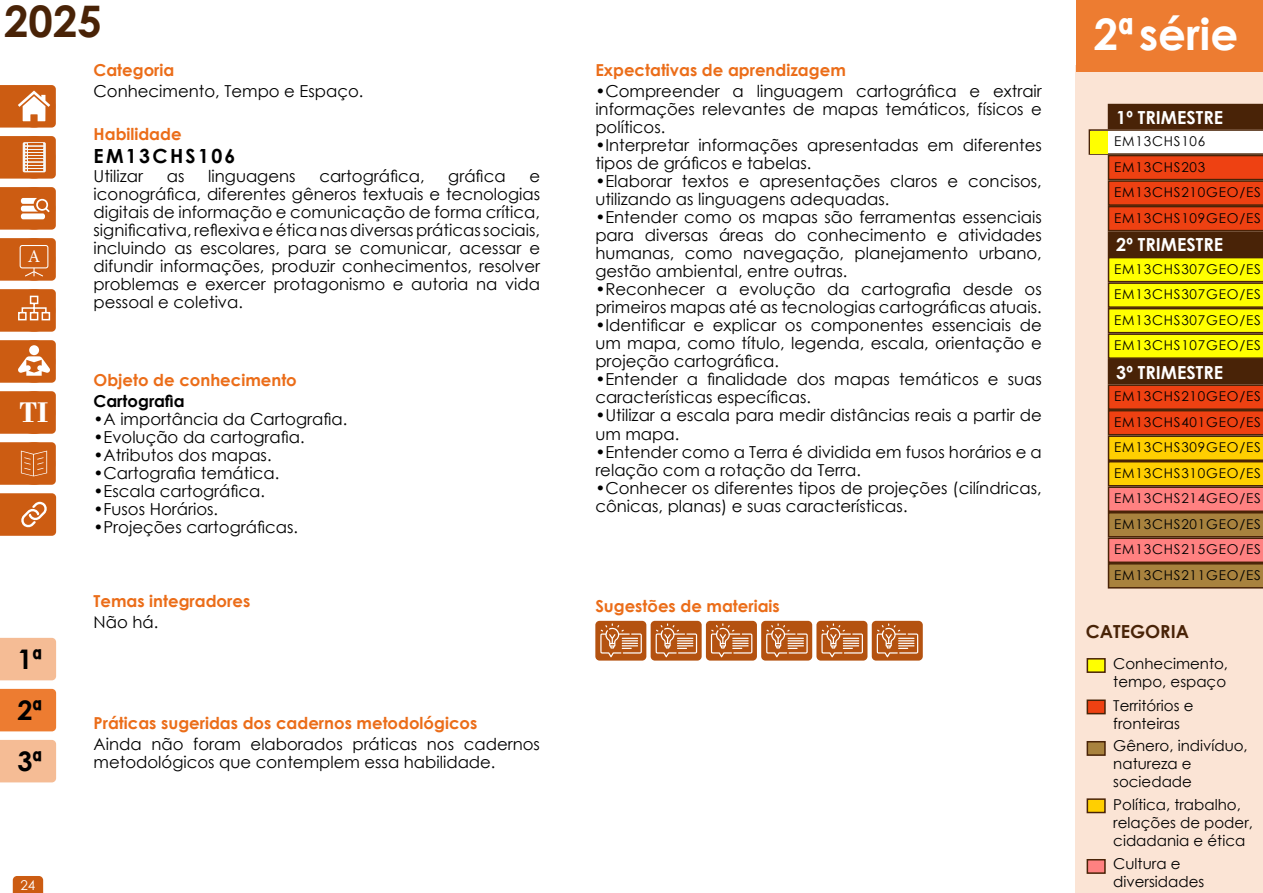
<style>
.page{position:relative;width:1263px;height:893px;background:#fff}
.page>*{position:absolute;margin:0;border:0;box-sizing:border-box;transform-origin:0 0}
.t1{font:700 43.5px "Century Gothic";color:#fff}
.t2{font:700 43.5px "Century Gothic";color:#492307}
.t3{font:700 29.85px "Bodoni";color:#fff}
.t4{font:700 27px/51px "Century Gothic";color:#000;text-align:justify}
.t5{font:700 19.5px "Century Gothic";letter-spacing:.12em;color:#000}
.t6{font:700 18px "Century Gothic";color:#fff}
.t7{font:700 18px "Century Gothic";color:#492307}
.t8{font:18px "Minion Pro";color:#fff}
.t9{font:16.5px/18px "Century Gothic";color:#000}
.t10{font:700 16.5px "Century Gothic";color:#eb6d19}
.t11{font:700 16.5px "Century Gothic";color:#000}
.t12{font:15px/18px "Century Gothic";color:#000}
.t13{font:13.5px/25.5px "Century Gothic";letter-spacing:.06em;color:#000;text-align:justify}
.t14{font:13.5px "Century Gothic";color:#fff}
</style>
<div class="page">
<div style="left:1075px;top:65px;width:188px;height:828px;background:#fbe4d5"></div>
<div style="left:1076px;top:0;width:187px;height:72px;background:#ed7c31"></div>
<svg style="left:0;top:85px;width:56px;height:43px"></svg>
<svg style="left:0;top:136px;width:56px;height:43px;background:#d37739"></svg>
<svg style="left:0;top:187px;width:56px;height:43px;background:#d47639"></svg>
<svg style="left:0;top:238px;width:56px;height:43px;background:#cf6722"></svg>
<svg style="left:0;top:289px;width:56px;height:43px;background:#d16d2c"></svg>
<svg style="left:0;top:340px;width:56px;height:43px;background:#d5793c"></svg>
<svg style="left:0;top:391px;width:56px;height:43px"></svg>
<div style="left:13px;top:391px;width:42px;height:43px;background:#cc5c12;border-radius:50%"></div>
<svg style="left:0;top:442px;width:56px;height:43px;background:#cf6620"></svg>
<svg style="left:0;top:493px;width:56px;height:43px;background:#d06b28"></svg>
<div style="left:0;top:638px;width:56px;height:42px;background:#f5bc95"></div>
<div style="left:0;top:689px;width:56px;height:42px;background:#ed7c31"></div>
<div style="left:0;top:740px;width:56px;height:42px;background:#f5bc95"></div>
<svg style="left:13px;top:876px;width:30px;height:17px"></svg>
<div style="left:1086px;top:658px;width:20px;height:15px;background:#ff0;border:2px solid #492307"></div>
<div style="left:1086px;top:699px;width:20px;height:15px;background:#ee4112;border:2px solid #492307"></div>
<div style="left:1086px;top:798px;width:20px;height:15px;background:#ffcf01;border:2px solid #492307"></div>
<div style="left:1086px;top:741px;width:20px;height:15px;background:#a8823e;border:2px solid #492307"></div>
<div style="left:1086px;top:859px;width:20px;height:15px;background:#ff8181;border:2px solid #492307"></div>
<svg style="left:1089px;top:104px;width:174px;height:485px;background:#ca8937"></svg>
<div style="left:1090px;top:131px;width:18px;height:22px;background:#ff0"></div>
<div style="left:595px;top:621px;width:51px;height:40px;background:#b45210;border-radius:4px"></div>
<svg style="left:600px;top:623px;width:42px;height:34px"></svg>
<div style="left:651px;top:621px;width:51px;height:40px;background:#b45210;border-radius:4px"></div>
<svg style="left:656px;top:623px;width:41px;height:34px"></svg>
<div style="left:706px;top:621px;width:51px;height:40px;background:#b45210;border-radius:4px"></div>
<svg style="left:711px;top:623px;width:41px;height:34px"></svg>
<div style="left:761px;top:621px;width:51px;height:40px;background:#b45210;border-radius:4px"></div>
<svg style="left:766px;top:623px;width:42px;height:34px"></svg>
<div style="left:816px;top:621px;width:51px;height:40px;background:#b45210;border-radius:4px"></div>
<svg style="left:821px;top:623px;width:42px;height:34px"></svg>
<div style="left:872px;top:621px;width:51px;height:40px;background:#b45210;border-radius:4px"></div>
<svg style="left:877px;top:623px;width:41px;height:34px"></svg>
<h1 class="t2" style="left:4px;top:-12px;width:99px">2025</h1>
<h1 class="t1" style="left:1094px;top:1px;width:146px">2ª série</h1>
<p class="t8" style="left:28px;top:244px;width:14px">A</p>
<h2 class="t3" style="left:19px;top:395px;width:30px">TI</h2>
<h3 class="t4" style="left:17px;top:633px;width:26px">1ª 2ª 3ª</h3>
<p class="t14" style="left:20px;top:875px;width:16px">24</p>
<p class="t10" style="left:94px;top:58px;width:82px">Categoria</p>
<p class="t9" style="left:94px;top:82px;width:271px">Conhecimento, Tempo e Espaço.</p>
<p class="t10" style="left:94px;top:121px;width:90px">Habilidade</p>
<p class="t9" style="left:94px;top:167px;width:51px">Utilizar</p>
<p class="t9" style="left:167px;top:167px;width:19px">as</p>
<p class="t9" style="left:208px;top:167px;width:89px">linguagens</p>
<p class="t9" style="left:319px;top:167px;width:107px">cartográfica,</p>
<p class="t9" style="left:448px;top:167px;width:59px">gráfica</p>
<p class="t5" style="left:94px;top:142px;width:143px">EM13CHS106</p>
<p class="t9" style="left:94px;top:167px;width:448px;text-align:justify;text-indent:436px">e iconográfica, diferentes gêneros textuais e tecnologias digitais de informação e comunicação de forma crítica, significativa, reflexiva e ética nas diversas práticas sociais, incluindo as escolares, para se comunicar, acessar e difundir informações, produzir conhecimentos, resolver problemas e exercer protagonismo e autoria na vida pessoal e coletiva.</p>
<p class="t10" style="left:94px;top:367px;width:205px">Objeto de conhecimento</p>
<p class="t11" style="left:94px;top:388px;width:93px">Cartografia</p>
<p class="t9" style="left:94px;top:410px;width:255px">•A importância da Cartografia.</p>
<p class="t9" style="left:94px;top:428px;width:213px">•Evolução da cartografia.</p>
<p class="t9" style="left:94px;top:446px;width:180px">•Atributos dos mapas.</p>
<p class="t9" style="left:94px;top:464px;width:187px">•Cartografia temática.</p>
<p class="t9" style="left:94px;top:482px;width:173px">•Escala cartográfica.</p>
<p class="t9" style="left:94px;top:500px;width:126px">•Fusos Horários.</p>
<p class="t9" style="left:94px;top:518px;width:206px">•Projeções cartográficas.</p>
<p class="t10" style="left:94px;top:588px;width:158px">Temas integradores</p>
<p class="t9" style="left:94px;top:613px;width:66px">Não há.</p>
<p class="t10" style="left:94px;top:710px;width:385px">Práticas sugeridas dos cadernos metodológicos</p>
<p class="t9" style="left:94px;top:735px;width:448px">Ainda não foram elaborados práticas nos cadernos metodológicos que contemplem essa habilidade.</p>
<p class="t10" style="left:595px;top:58px;width:252px">Expectativas de aprendizagem</p>
<p class="t9" style="left:595px;top:82px;width:448px;text-align:justify">•Compreender a linguagem cartográfica e extrair informações relevantes de mapas temáticos, físicos e políticos.</p>
<p class="t9" style="left:595px;top:136px;width:448px">•Interpretar informações apresentadas em diferentes tipos de gráficos e tabelas.</p>
<p class="t9" style="left:595px;top:172px;width:448px">•Elaborar textos e apresentações claros e concisos, utilizando as linguagens adequadas.</p>
<p class="t9" style="left:595px;top:208px;width:448px;text-align:justify">•Entender como os mapas são ferramentas essenciais para diversas áreas do conhecimento e atividades humanas, como navegação, planejamento urbano, gestão ambiental, entre outras.</p>
<p class="t9" style="left:595px;top:280px;width:448px">•Reconhecer a evolução da cartografia desde os primeiros mapas até as tecnologias cartográficas atuais.</p>
<p class="t9" style="left:595px;top:316px;width:448px;text-align:justify">•Identificar e explicar os componentes essenciais de um mapa, como título, legenda, escala, orientação e projeção cartográfica.</p>
<p class="t9" style="left:595px;top:370px;width:448px">•Entender a finalidade dos mapas temáticos e suas características específicas.</p>
<p class="t9" style="left:595px;top:406px;width:448px">•Utilizar a escala para medir distâncias reais a partir de um mapa.</p>
<p class="t9" style="left:595px;top:442px;width:448px">•Entender como a Terra é dividida em fusos horários e a relação com a rotação da Terra.</p>
<p class="t9" style="left:595px;top:478px;width:448px">•Conhecer os diferentes tipos de projeções (cilíndricas, cônicas, planas) e suas características.</p>
<p class="t10" style="left:595px;top:593px;width:186px">Sugestões de materiais</p>
<p class="t6" style="left:1116px;top:104px;width:108px">1º TRIMESTRE</p>
<p class="t13" style="left:1114px;top:128px;width:148px;text-align:left">EM13CHS106<br>EM13CHS203<br>EM13CHS210GEO/ES<br>EM13CHS109GEO/ES</p>
<p class="t13" style="left:1114px;top:256px;width:148px">EM13CHS307GEO/ES EM13CHS307GEO/ES EM13CHS307GEO/ES EM13CHS107GEO/ES</p>
<p class="t13" style="left:1114px;top:383px;width:148px">EM13CHS210GEO/ES EM13CHS401GEO/ES EM13CHS309GEO/ES EM13CHS310GEO/ES EM13CHS214GEO/ES EM13CHS201GEO/ES EM13CHS215GEO/ES EM13CHS211GEO/ES</p>
<p class="t6" style="left:1116px;top:231px;width:108px">2º TRIMESTRE</p>
<p class="t6" style="left:1116px;top:359px;width:108px">3º TRIMESTRE</p>
<p class="t7" style="left:1086px;top:618px;width:105px">CATEGORIA</p>
<p class="t12" style="left:1113px;top:655px;width:116px">Conhecimento, tempo, espaço</p>
<p class="t12" style="left:1113px;top:696px;width:82px">Territórios e fronteiras</p>
<p class="t12" style="left:1113px;top:736px;width:136px">Gênero, indivíduo, natureza e sociedade</p>
<p class="t12" style="left:1113px;top:795px;width:141px">Política, trabalho, relações de poder, cidadania e ética</p>
<p class="t12" style="left:1113px;top:854px;width:93px">Cultura e diversidades</p>
</div>
